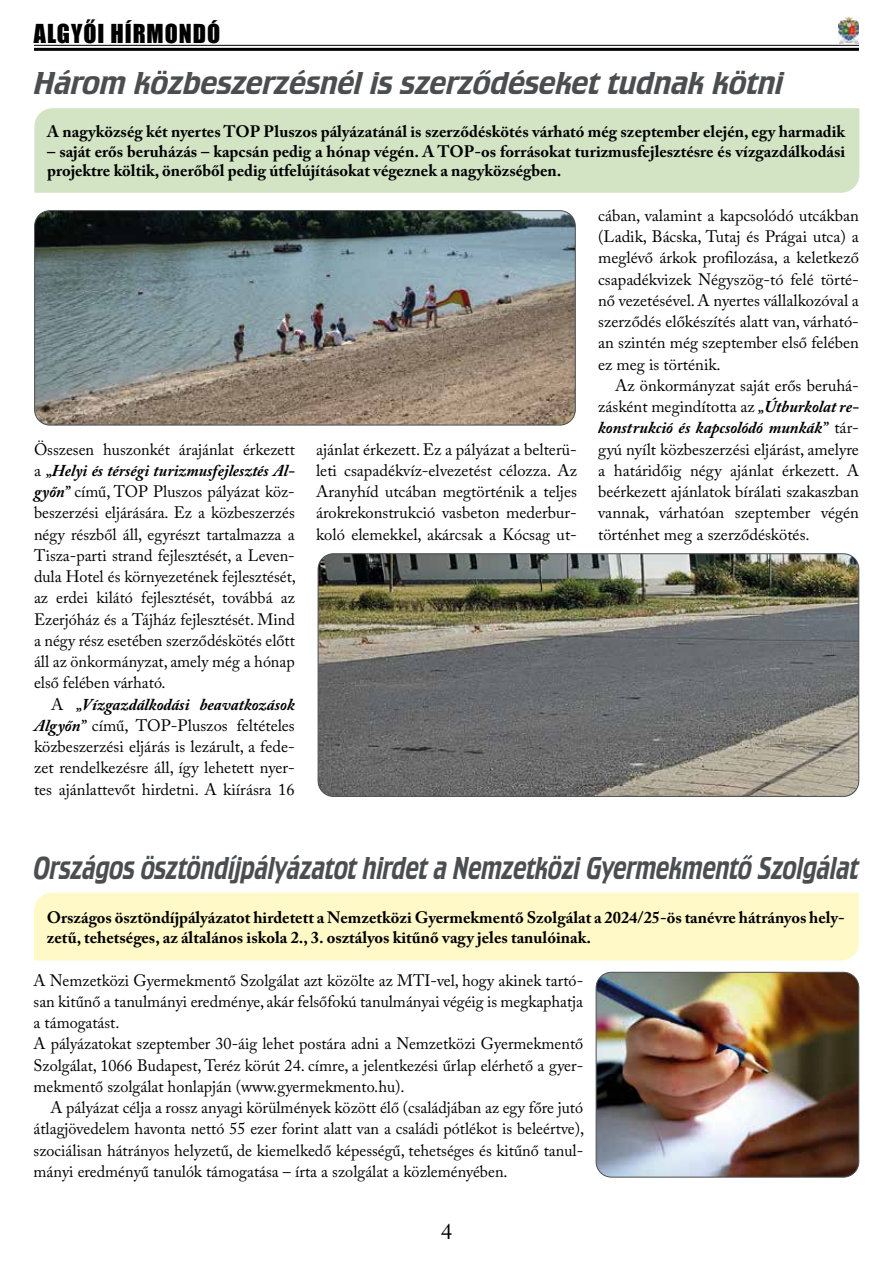
<style>
.page{position:relative;width:893px;height:1263px;background:#fff}
.page>*{position:absolute;margin:0;border:0;box-sizing:border-box;transform-origin:0 0}
.t1{font:33px "Crillee TOT";color:#4b4e51;scale:.79 1}
.t2{font:33px "Crillee TOT";color:#4b4e51}
.t3{font:24px "Impact";letter-spacing:.04em;color:#000}
.t4{font:22.5px "Adobe Caslon Pro";color:#000}
.t5{font:16.5px/21.3px "Adobe Caslon Pro";color:#000;text-align:justify}
.t6{font:700 16.5px/19.8px "Adobe Caslon Pro";color:#000}
.s1{font-weight:700;font-style:italic}
</style>
<div class="page">
<hr style="left:34px;top:45px;width:825px;height:1px;background:#000">
<hr style="left:34px;top:48px;width:825px;height:3px;background:#000">
<img style="left:838px;top:17px;width:21px;height:26px">
<div style="left:34px;top:108px;width:825px;height:85px;background:#d2e4c4"></div>
<img style="left:35px;top:211px;width:540px;height:214px">
<div style="left:34px;top:210px;width:541px;height:215px;border:1px solid #4b4e51;border-radius:15px"></div>
<div style="left:34px;top:893px;width:825px;height:67px;background:#fff9c7"></div>
<img style="left:596px;top:972px;width:263px;height:205px">
<div style="left:596px;top:972px;width:263px;height:205px;border:1px solid #4b4e51;border-radius:15px"></div>
<img style="left:318px;top:554px;width:541px;height:242px">
<div style="left:318px;top:554px;width:541px;height:243px;border:1px solid #4b4e51;border-radius:15px"></div>
<h2 class="t3" style="left:34px;top:15px;width:188px">ALGYŐI HÍRMONDÓ</h2>
<h1 class="t2" style="left:34px;top:65px;width:751px">Három közbeszerzésnél is szerződéseket tudnak kötni</h1>
<p class="t6" style="left:47px;top:121px;width:800px">A nagyközség két nyertes TOP Pluszos pályázatánál is szerződéskötés várható még szeptember elején, egy harmadik</p>
<p class="t6" style="left:47px;top:141px;width:800px">– saját erős beruházás – kapcsán pedig a hónap végén. A TOP-os forrásokat turizmusfejlesztésre és vízgazdálkodási projektre költik, önerőből pedig útfelújításokat végeznek a nagyközségben.</p>
<p class="t5" style="left:34px;top:438px;width:263px">Összesen huszonkét árajánlat érkezett a <span class="s1">„Helyi és térségi turizmusfejlesztés Al&shy;győn”</span> című, TOP Pluszos pályázat köz&shy;beszerzési eljárására. Ez a közbeszerzés négy részből áll, egyrészt tartalmazza a Tisza-parti strand fejlesztését, a Leven&shy;dula Hotel és környezetének fejlesztését, az erdei kilátó fejlesztését, továbbá az Ezerjóház és a Tájház fejlesztését. Mind a négy rész esetében szerződéskötés előtt áll az önkormányzat, amely még a hónap első felében várható.</p>
<p class="t5" style="left:34px;top:693px;width:262px;text-indent:17px">A <span class="s1">„Vízgazdálkodási beavatkozások Algyőn”</span> című, TOP-Pluszos feltételes közbeszerzési eljárás is lezárult, a fede&shy;zet rendelkezésre áll, így lehetett nyer&shy;tes ajánlattevőt hirdetni. A kiírásra 16</p>
<p class="t5" style="left:316px;top:438px;width:262px">ajánlat érkezett. Ez a pályázat a belterü&shy;leti csapadékvíz-elvezetést célozza. Az Aranyhíd utcában megtörténik a teljes árokrekonstrukció vasbeton mederbur&shy;koló elemekkel, akárcsak a Kócsag ut-</p>
<p class="t5" style="left:598px;top:205px;width:262px">cában, valamint a kapcsolódó utcákban (Ladik, Bácska, Tutaj és Prágai utca) a meglévő árkok profilozása, a keletkező csapadékvizek Négyszög-tó felé törté&shy;nő vezetésével. A nyertes vállalkozóval a szerződés előkészítés alatt van, várható&shy;an szintén még szeptember első felében ez meg is történik.</p>
<p class="t5" style="left:598px;top:374px;width:262px;text-indent:17px">Az önkormányzat saját erős beruhá&shy;zásként megindította az <span class="s1">„Útburkolat re&shy;konstrukció és kapcsolódó munkák”</span> tár&shy;gyú nyílt közbeszerzési eljárást, amelyre a határidőig négy ajánlat érkezett. A beérkezett ajánlatok bírálati szakaszban vannak, várhatóan szeptember végén történhet meg a szerződéskötés.</p>
<h1 class="t1" style="left:34px;top:849px;width:1046px">Országos ösztöndíjpályázatot hirdet a Nemzetközi Gyermekmentő Szolgálat</h1>
<p class="t6" style="left:47px;top:907px;width:799px">Országos ösztöndíjpályázatot hirdetett a Nemzetközi Gyermekmentő Szolgálat a 2024/25-ös tanévre hátrányos hely&shy;zetű, tehetséges, az általános iskola 2., 3. osztályos kitűnő vagy jeles tanulóinak.</p>
<p class="t5" style="left:34px;top:969px;width:551px;text-align:left">A Nemzetközi Gyermekmentő Szolgálat azt közölte az MTI-vel, hogy akinek tartó&shy;san kitűnő a tanulmányi eredménye, akár felsőfokú tanulmányai végéig is megkaphatja a támogatást.<br>A pályázatokat szeptember 30-áig lehet postára adni a Nemzetközi Gyermekmentő Szolgálat, 1066 Budapest, Teréz körút 24. címre, a jelentkezési űrlap elérhető a gyer&shy;mekmentő szolgálat honlapján (www.gyermekmento.hu).</p>
<p class="t5" style="left:34px;top:1097px;width:552px;text-indent:17px">A pályázat célja a rossz anyagi körülmények között élő (családjában az egy főre jutó átlagjövedelem havonta nettó 55 ezer forint alatt van a családi pótlékot is beleértve), szociálisan hátrányos helyzetű, de kiemelkedő képességű, tehetséges és kitűnő tanul&shy;mányi eredményű tanulók támogatása – írta a szolgálat a közleményében.</p>
<h3 class="t4" style="left:441px;top:1218px;width:13px">4</h3>
</div>
